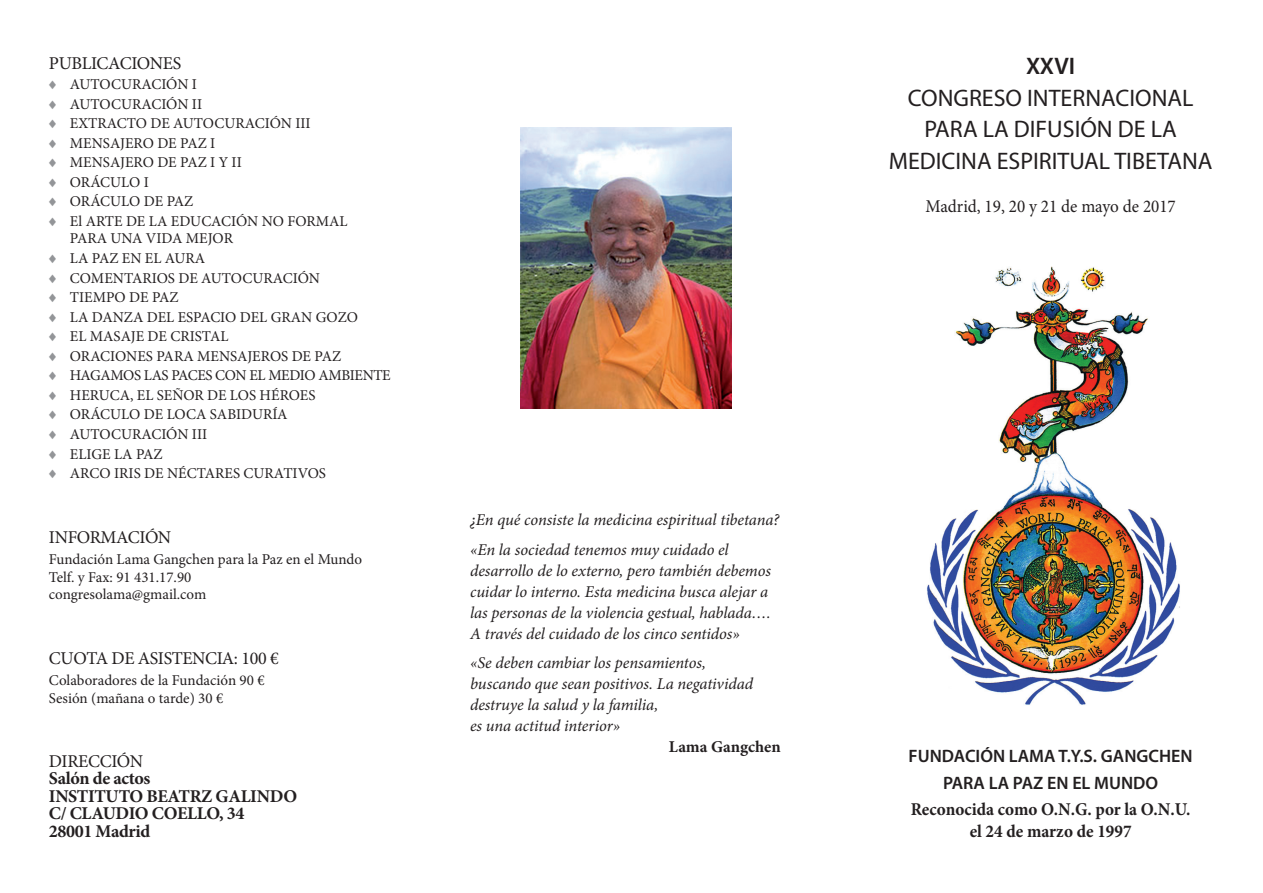
<style>
.page{position:relative;width:1263px;height:893px;background:#fff}
.page>*{position:absolute;margin:0;border:0;box-sizing:border-box;transform-origin:0 0}
.t1{font:24px/31.5px "Myriad Pro";color:#231f20;text-align:center}
.t2{font:600 24px "Myriad Pro";color:#231f20}
.t3{font:700 18px/17.4px "Minion Pro";letter-spacing:-.02em;color:#231f20}
.t4{font:18px "Minion Pro";letter-spacing:-.02em;color:#231f20}
.t5{font:700 18px/21.6px "Minion Pro";color:#231f20;text-align:center;scale:.95 1}
.t6{font:600 18px "Myriad Pro";color:#231f20}
.t7{font:18px "Minion Pro";color:#231f20;scale:.95 1}
.t8{font:italic 16.5px/21px "Minion Pro";letter-spacing:-.005em;color:#231f20}
.t9{font:700 16.5px "Minion Pro";color:#231f20}
.t10{font:15px/17.4px "Minion Pro";color:#231f20}
.t11{font:15px "Minion Pro";letter-spacing:-.025em;color:#231f20}
.s1{color:#939598}
</style>
<div class="page">
<img style="left:520px;top:128px;width:211px;height:280px">
<img style="left:927px;top:266px;width:253px;height:439px">
<p class="t4" style="left:49px;top:52px;width:134px">PUBLICACIONES</p>
<p class="t10" style="left:49px;top:76px;width:150px"><span class="s1">◆</span> AUTOCURACIÓN I</p>
<p class="t10" style="left:49px;top:95px;width:155px"><span class="s1">◆</span> AUTOCURACIÓN II</p>
<p class="t10" style="left:49px;top:115px;width:263px"><span class="s1">◆</span> EXTRACTO DE AUTOCURACIÓN III</p>
<p class="t10" style="left:49px;top:134px;width:168px"><span class="s1">◆</span> MENSAJERO DE PAZ I</p>
<p class="t10" style="left:49px;top:154px;width:194px"><span class="s1">◆</span> MENSAJERO DE PAZ I Y II</p>
<p class="t10" style="left:49px;top:173px;width:102px"><span class="s1">◆</span> ORÁCULO I</p>
<p class="t10" style="left:49px;top:193px;width:146px"><span class="s1">◆</span> ORÁCULO DE PAZ</p>
<p class="t10" style="left:70px;top:213px;width:279px;text-indent:-21px"><span class="s1">◆</span> El ARTE DE LA EDUCACIÓN NO FORMAL<br>PARA UNA VIDA MEJOR</p>
<p class="t10" style="left:49px;top:250px;width:158px"><span class="s1">◆</span> LA PAZ EN EL AURA</p>
<p class="t10" style="left:49px;top:269px;width:273px"><span class="s1">◆</span> COMENTARIOS DE AUTOCURACIÓN</p>
<p class="t10" style="left:49px;top:289px;width:131px"><span class="s1">◆</span> TIEMPO DE PAZ</p>
<p class="t10" style="left:49px;top:308px;width:311px"><span class="s1">◆</span> LA DANZA DEL ESPACIO DEL GRAN GOZO</p>
<p class="t10" style="left:49px;top:328px;width:181px"><span class="s1">◆</span> EL MASAJE DE CRISTAL</p>
<p class="t10" style="left:49px;top:347px;width:294px"><span class="s1">◆</span> ORACIONES PARA MENSAJEROS DE PAZ</p>
<p class="t11" style="left:49px;top:365px;width:343px"><span class="s1">◆</span> HAGAMOS LAS PACES CON EL MEDIO AMBIENTE</p>
<p class="t10" style="left:49px;top:386px;width:268px"><span class="s1">◆</span> HERUCA, EL SEÑOR DE LOS HÉROES</p>
<p class="t10" style="left:49px;top:406px;width:240px"><span class="s1">◆</span> ORÁCULO DE LOCA SABIDURÍA</p>
<p class="t10" style="left:49px;top:426px;width:160px"><span class="s1">◆</span> AUTOCURACIÓN III</p>
<p class="t10" style="left:49px;top:445px;width:115px"><span class="s1">◆</span> ELIGE LA PAZ</p>
<p class="t10" style="left:49px;top:465px;width:279px"><span class="s1">◆</span> ARCO IRIS DE NÉCTARES CURATIVOS</p>
<p class="t4" style="left:49px;top:525px;width:124px">INFORMACIÓN</p>
<p class="t10" style="left:49px;top:551px;width:315px">Fundación Lama Gangchen para la Paz en el Mundo<br>Telf. y Fax: 91 431.17.90<br>congresolama@gmail.com</p>
<p class="t4" style="left:49px;top:646px;width:231px">CUOTA DE ASISTENCIA: 100 €</p>
<p class="t10" style="left:49px;top:672px;width:217px">Colaboradores de la Fundación 90 €<br>Sesión (mañana o tarde) 30 €</p>
<p class="t4" style="left:49px;top:749px;width:96px">DIRECCIÓN</p>
<p class="t3" style="left:49px;top:770px;width:250px">Salón de actos<br>INSTITUTO BEATRZ GALINDO</p>
<p class="t3" style="left:49px;top:804px;width:197px">C/ CLAUDIO COELLO, 34</p>
<p class="t3" style="left:49px;top:822px;width:103px">28001 Madrid</p>
<p class="t2" style="left:1026px;top:51px;width:51px">XXVI</p>
<p class="t1" style="left:889px;top:82px;width:325px">CONGRESO INTERNACIONAL<br>PARA LA DIFUSIÓN DE LA<br>MEDICINA ESPIRITUAL TIBETANA</p>
<p class="t7" style="left:925px;top:194px;width:265px">Madrid, 19, 20 y 21 de mayo de 2017</p>
<p class="t8" style="left:470px;top:510px;width:311px">¿En qué consiste la medicina espiritual tibetana?</p>
<p class="t8" style="left:470px;top:539px;width:303px">«En la sociedad tenemos muy cuidado el desarrollo de lo externo, pero también debemos cuidar lo interno. Esta medicina busca alejar a las personas de la violencia gestual, hablada….<br>A través del cuidado de los cinco sentidos»</p>
<p class="t8" style="left:470px;top:653px;width:285px">«Se deben cambiar los pensamientos, buscando que sean positivos. La negatividad destruye la salud y la familia,<br>es una actitud interior»</p>
<p class="t9" style="left:669px;top:735px;width:113px">Lama Gangchen</p>
<p class="t6" style="left:909px;top:745px;width:285px">FUNDACIÓN LAMA T.Y.S. GANGCHEN</p>
<p class="t6" style="left:943px;top:772px;width:217px">PARA LA PAZ EN EL MUNDO</p>
<p class="t5" style="left:911px;top:798px;width:296px">Reconocida como O.N.G. por la O.N.U. el 24 de marzo de 1997</p>
</div>
